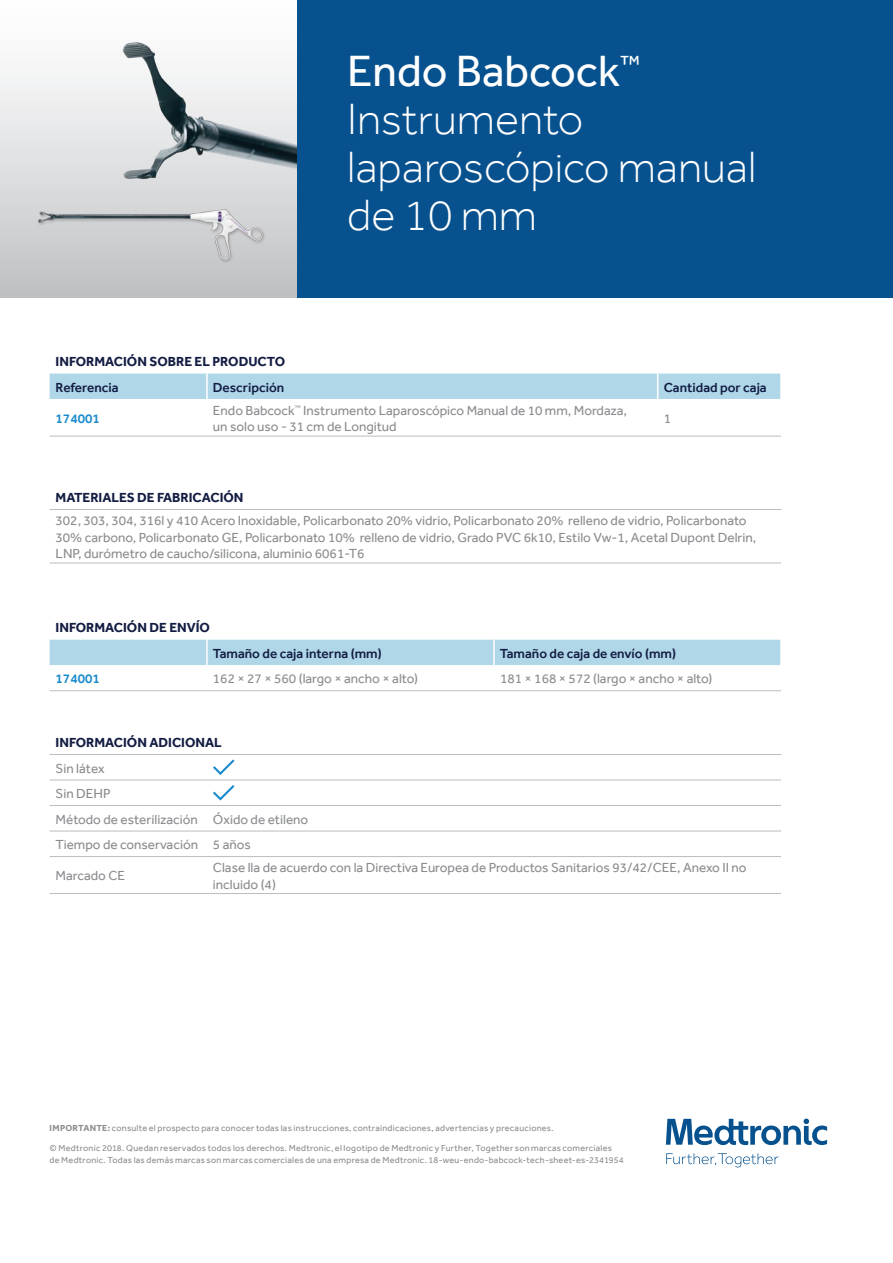
<style>
.page{position:relative;width:893px;height:1263px;background:#fff}
.page>*{position:absolute;margin:0;border:0;box-sizing:border-box;transform-origin:0 0}
.t1{font:300 45px/48px "Effra";color:#fff}
.t2{font:13.5px/16.5px "Effra";color:#8a8c8f}
.t3{font:700 13.5px "Effra";color:#131c42}
.t4{font:500 13.5px "Effra";color:#131c42}
.t5{font:500 13.5px "Effra";color:#1889cb}
.t6{font:9px/12px "Effra";letter-spacing:.025em;color:#8a8c8f}
.s1{font-weight:400}
.s2{font-weight:700}
</style>
<div class="page">
<div style="left:0;top:0;width:298px;height:298px;background:linear-gradient(to bottom,#fff,#c1c2c5)"></div>
<hr style="left:50px;top:436px;width:157px;height:1px;background:#bcbdc0">
<hr style="left:207px;top:436px;width:451px;height:1px;background:#bcbdc0">
<hr style="left:658px;top:436px;width:123px;height:1px;background:#bcbdc0">
<svg style="left:50px;top:374px;width:731px;height:62px"></svg>
<svg style="left:50px;top:779px;width:731px;height:52px"></svg>
<hr style="left:50px;top:754px;width:157px;height:1px;background:#bcbdc0">
<hr style="left:207px;top:754px;width:575px;height:1px;background:#bcbdc0">
<hr style="left:50px;top:780px;width:157px;height:1px;background:#bcbdc0">
<hr style="left:207px;top:780px;width:574px;height:1px;background:#bcbdc0">
<hr style="left:50px;top:805px;width:157px;height:1px;background:#bcbdc0">
<hr style="left:207px;top:805px;width:574px;height:1px;background:#bcbdc0">
<hr style="left:50px;top:831px;width:157px;height:1px;background:#bcbdc0">
<hr style="left:207px;top:831px;width:574px;height:1px;background:#bcbdc0">
<hr style="left:50px;top:856px;width:157px;height:1px;background:#bcbdc0">
<hr style="left:207px;top:856px;width:574px;height:1px;background:#bcbdc0">
<hr style="left:50px;top:893px;width:157px;height:1px;background:#bcbdc0">
<hr style="left:207px;top:893px;width:574px;height:1px;background:#bcbdc0">
<svg style="left:213px;top:759px;width:22px;height:16px"></svg>
<svg style="left:211px;top:783px;width:26px;height:19px"></svg>
<hr style="left:50px;top:509px;width:732px;height:1px;background:#bcbdc0">
<hr style="left:50px;top:563px;width:731px;height:1px;background:#bcbdc0">
<img style="left:34px;top:203px;width:242px;height:65px">
<img style="left:97px;top:37px;width:201px;height:156px">
<div style="left:50px;top:640px;width:730px;height:25px;background:#afd7e8"></div>
<hr style="left:206px;top:640px;width:2px;height:25px;background:#fff">
<hr style="left:207px;top:690px;width:287px;height:1px;background:#bcbdc0">
<hr style="left:494px;top:690px;width:287px;height:1px;background:#bcbdc0">
<hr style="left:493px;top:640px;width:2px;height:25px;background:#fff">
<hr style="left:50px;top:690px;width:157px;height:1px;background:#bcbdc0">
<svg style="left:666px;top:1118px;width:161px;height:49px"></svg>
<div style="left:298px;top:0;width:595px;height:298px;background:#07528e"></div>
<h1 class="t1" style="left:347px;top:46px;width:410px"><span class="s1">Endo Babcock</span><sup>™<br></sup>Instrumento laparoscópico manual de 10 mm</h1>
<p class="t3" style="left:56px;top:353px;width:231px">INFORMACIÓN SOBRE EL PRODUCTO</p>
<p class="t4" style="left:56px;top:379px;width:65px">Referencia</p>
<p class="t4" style="left:213px;top:379px;width:73px">Descripción</p>
<p class="t4" style="left:664px;top:379px;width:105px">Cantidad por caja</p>
<p class="t5" style="left:56px;top:410px;width:46px">174001</p>
<p class="t2" style="left:213px;top:402px;width:416px">Endo Babcock<sup>™</sup> Instrumento Laparoscópico Manual de 10 mm, Mordaza, un solo uso - 31 cm de Longitud</p>
<p class="t2" style="left:664px;top:410px;width:9px">1</p>
<p class="t3" style="left:56px;top:489px;width:189px">MATERIALES DE FABRICACIÓN</p>
<p class="t2" style="left:56px;top:512px;width:702px">302, 303, 304, 316l y 410 Acero Inoxidable, Policarbonato 20% vidrio, Policarbonato 20% relleno de vidrio, Policarbonato<br>30% carbono, Policarbonato GE, Policarbonato 10% relleno de vidrio, Grado PVC 6k10, Estilo Vw-1, Acetal Dupont Delrin,<br>LNP, durómetro de caucho/silicona, aluminio 6061-T6</p>
<p class="t3" style="left:56px;top:620px;width:156px">INFORMACIÓN DE ENVÍO</p>
<p class="t4" style="left:213px;top:645px;width:170px">Tamaño de caja interna (mm)</p>
<p class="t4" style="left:500px;top:645px;width:178px">Tamaño de caja de envío (mm)</p>
<p class="t5" style="left:56px;top:671px;width:46px">174001</p>
<p class="t2" style="left:213px;top:670px;width:207px">162 × 27 × 560 (largo × ancho × alto)</p>
<p class="t2" style="left:500px;top:670px;width:214px">181 × 168 × 572 (largo × ancho × alto)</p>
<p class="t3" style="left:56px;top:734px;width:168px">INFORMACIÓN ADICIONAL</p>
<p class="t2" style="left:56px;top:755px;width:254px;line-height:25.5px">Sin látex<br>Sin DEHP<br>Método de esterilización Óxido de etileno<br>Tiempo de conservación 5 años</p>
<p class="t2" style="left:56px;top:867px;width:71px">Marcado CE</p>
<p class="t2" style="left:213px;top:859px;width:535px">Clase lla de acuerdo con la Directiva Europea de Productos Sanitarios 93/42/CEE, Anexo II no incluido (4)</p>
<p class="t6" style="left:50px;top:1121px;width:506px"><span class="s2">IMPORTANTE:</span> consulte el prospecto para conocer todas las instrucciones, contraindicaciones, advertencias y precauciones.</p>
<p class="t6" style="left:50px;top:1142px;width:576px">© Medtronic 2018. Quedan reservados todos los derechos. Medtronic, el logotipo de Medtronic y Further, Together son marcas comerciales de Medtronic. Todas las demás marcas son marcas comerciales de una empresa de Medtronic. 18-weu-endo-babcock-tech-sheet-es-2341954</p>
</div>
